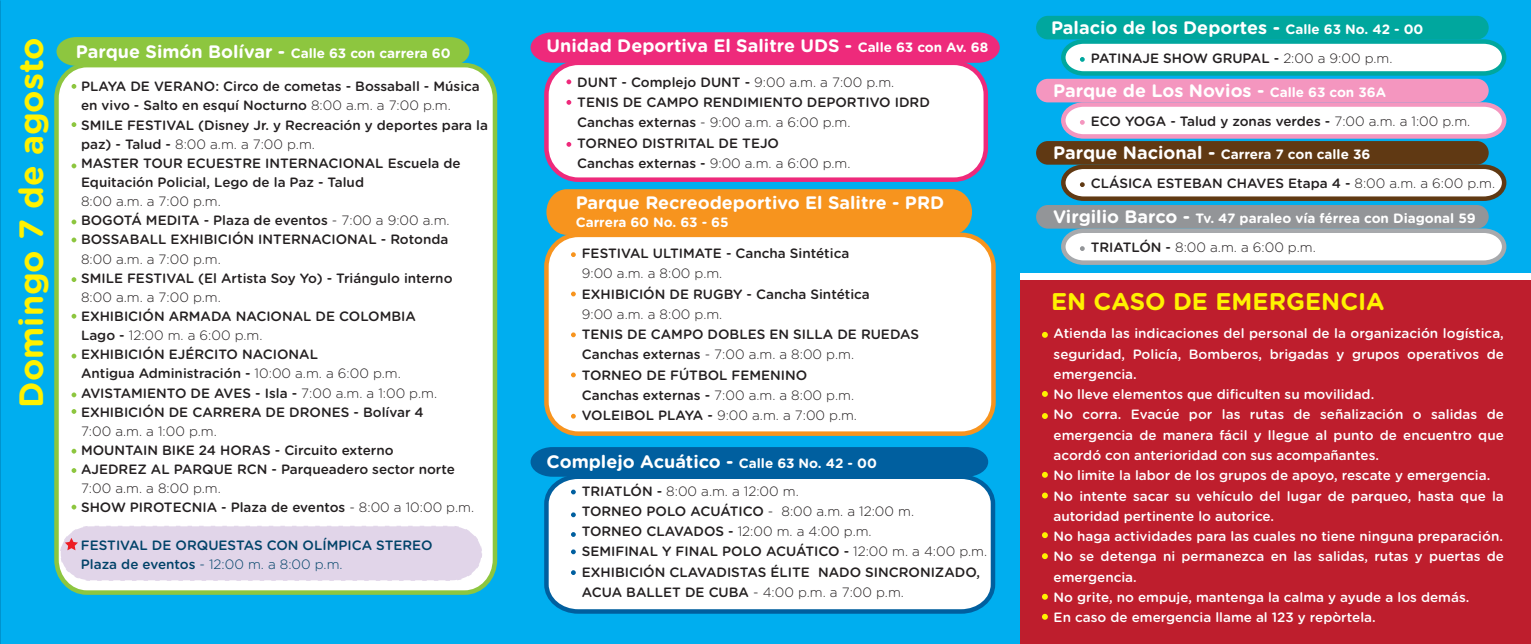
<style>
.page{position:relative;width:1531px;height:644px;background:#fff}
.page>*{position:absolute;margin:0;border:0;box-sizing:border-box;transform-origin:0 0}
.t1{font:700 33.75px "Gotham Rounded";color:#fff200}
.t2{font:700 24.07px "Gotham Rounded";color:#fff200}
.t3{font:700 18px "Gotham Rounded";color:#fff}
.t4{font:500 13.5px/19.1px "Gotham Rounded";color:#231f20}
.t5{font:500 13.5px/20.2px "Gotham Rounded";color:#fff}
.t6{font:300 13.5px/19.1px "Gotham Rounded";color:#231f20}
.t7{font:700 13.5px/29px "Gotham Rounded";color:#fff}
.t8{font:500 13.5px/19.1px "Gotham Rounded";color:#004268}
.s1{font-size:13.5px}
.s2{font-weight:300}
.s3{font-weight:500}
.s4{font-weight:700;font-size:18px;color:#fff}
.s5{font-weight:700;color:#fff}
.s6{font-size:18px}
.s7{font-weight:500;color:#231f20}
.s8{font-weight:300;color:#231f20}
</style>
<div class="page">
<div style="left:0;top:0;width:1020px;height:643px;background:#00aeef"></div>
<div style="left:1020px;top:0;width:511px;height:643px;background:#00aeef"></div>
<div style="left:546px;top:235px;width:447px;height:198px;background:#fff;border-radius:32px"></div>
<div style="left:544px;top:232px;width:451px;height:204px;border:4px solid #f7941e;border-radius:32px"></div>
<div style="left:546px;top:63px;width:440px;height:117px;background:#fff;border-radius:32px"></div>
<div style="left:544px;top:61px;width:444px;height:121px;border:4px solid #ee2a7b;border-radius:32px"></div>
<div style="left:56px;top:65px;width:439px;height:527px;background:#fff;border-radius:32px"></div>
<div style="left:54px;top:63px;width:443px;height:531px;border:4px solid #8dc63f;border-radius:32px"></div>
<svg style="left:72px;top:84px;width:4px;height:5px"></svg>
<svg style="left:72px;top:122px;width:4px;height:5px"></svg>
<svg style="left:72px;top:163px;width:4px;height:5px"></svg>
<svg style="left:72px;top:237px;width:4px;height:5px"></svg>
<svg style="left:72px;top:314px;width:4px;height:4px"></svg>
<svg style="left:72px;top:219px;width:4px;height:5px"></svg>
<svg style="left:72px;top:277px;width:4px;height:5px"></svg>
<svg style="left:72px;top:392px;width:4px;height:5px"></svg>
<svg style="left:72px;top:448px;width:4px;height:5px"></svg>
<svg style="left:72px;top:504px;width:4px;height:5px"></svg>
<svg style="left:72px;top:353px;width:4px;height:5px"></svg>
<svg style="left:72px;top:409px;width:4px;height:5px"></svg>
<svg style="left:72px;top:468px;width:4px;height:5px"></svg>
<div style="left:56px;top:37px;width:413px;height:29px;background:#8dc63f"></div>
<svg style="left:566px;top:79px;width:5px;height:5px"></svg>
<svg style="left:566px;top:100px;width:5px;height:5px"></svg>
<svg style="left:566px;top:142px;width:5px;height:5px"></svg>
<div style="left:530px;top:32px;width:470px;height:31px;background:#ee2a7b"></div>
<svg style="left:571px;top:252px;width:5px;height:5px"></svg>
<svg style="left:571px;top:413px;width:5px;height:5px"></svg>
<svg style="left:571px;top:372px;width:5px;height:5px"></svg>
<svg style="left:571px;top:332px;width:5px;height:5px"></svg>
<svg style="left:571px;top:291px;width:5px;height:5px"></svg>
<div style="left:546px;top:189px;width:426px;height:46px;background:#f7941e;border-radius:22px"></div>
<svg style="left:544px;top:476px;width:452px;height:138px;background:#e8f2f7"></svg>
<svg style="left:571px;top:489px;width:5px;height:5px"></svg>
<svg style="left:571px;top:549px;width:5px;height:5px"></svg>
<svg style="left:571px;top:512px;width:5px;height:5px"></svg>
<svg style="left:571px;top:570px;width:5px;height:5px"></svg>
<svg style="left:571px;top:532px;width:5px;height:5px"></svg>
<div style="left:530px;top:447px;width:458px;height:29px;background:#005f9f"></div>
<div style="left:1036px;top:79px;width:452px;height:23px;background:#f496bf;border-radius:12px"></div>
<svg style="left:1059px;top:100px;width:448px;height:39px;background:#f1ddeb"></svg>
<div style="left:1036px;top:16px;width:452px;height:23px;background:#00a79e;border-radius:12px"></div>
<svg style="left:1059px;top:37px;width:448px;height:39px;background:#abe2e2"></svg>
<div style="left:1036px;top:141px;width:452px;height:24px;background:#603913;border-radius:12px"></div>
<svg style="left:1059px;top:162px;width:448px;height:39px;background:#c7c1b8"></svg>
<div style="left:1036px;top:205px;width:452px;height:23px;background:#939598;border-radius:12px"></div>
<svg style="left:1059px;top:226px;width:448px;height:39px;background:#dae1e4"></svg>
<div style="left:1020px;top:276px;width:511px;height:367px;background:#be1e2d"></div>
<svg style="left:1042px;top:332px;width:6px;height:6px"></svg>
<svg style="left:1042px;top:413px;width:6px;height:6px"></svg>
<svg style="left:1042px;top:492px;width:6px;height:6px"></svg>
<svg style="left:1042px;top:553px;width:6px;height:6px"></svg>
<svg style="left:1042px;top:613px;width:6px;height:6px"></svg>
<svg style="left:1042px;top:391px;width:6px;height:6px"></svg>
<svg style="left:1042px;top:471px;width:6px;height:6px"></svg>
<svg style="left:1042px;top:532px;width:6px;height:6px"></svg>
<svg style="left:1042px;top:593px;width:6px;height:6px"></svg>
<div style="left:1020px;top:273px;width:511px;height:7px;background:#fff"></div>
<div style="left:60px;top:526px;width:422px;height:54px;background:#e1d5e9"></div>
<h1 class="t1" style="left:6px;top:407px;width:371px;rotate:-90deg">Domingo 7 de agosto</h1>
<h3 class="t3" style="left:76px;top:38px;width:376px">Parque Simón Bolívar - <span class="s1">Calle 63 con carrera 60</span></h3>
<p class="t4" style="left:81px;top:76px;width:408px">PLAYA DE VERANO: Circo de cometas - Bossaball - Música en vivo - Salto en esquí Nocturno <span class="s2">8:00 a.m. a 7:00 p.m.<br></span>SMILE FESTIVAL (Disney Jr. y Recreación y deportes para la paz) - Talud - <span class="s2">8:00 a.m. a 7:00 p.m.<br></span>MASTER TOUR ECUESTRE INTERNACIONAL Escuela de Equitación Policial, Lego de la Paz - Talud</p>
<p class="t4" style="left:81px;top:191px;width:370px"><span class="s2">8:00 a.m. a 7:00 p.m.<br></span>BOGOTÁ MEDITA - Plaza de eventos <span class="s2">- 7:00 a 9:00 a.m.<br></span>BOSSABALL EXHIBICIÓN INTERNACIONAL - Rotonda</p>
<p class="t6" style="left:81px;top:248px;width:141px">8:00 a.m. a 7:00 p.m.</p>
<p class="t4" style="left:81px;top:268px;width:373px">SMILE FESTIVAL (El Artista Soy Yo) - Triángulo interno</p>
<p class="t6" style="left:81px;top:287px;width:141px">8:00 a.m. a 7:00 p.m.</p>
<p class="t4" style="left:81px;top:306px;width:358px">EXHIBICIÓN ARMADA NACIONAL DE COLOMBIA Lago - <span class="s2">12:00 m. a 6:00 p.m.<br></span>EXHIBICIÓN EJÉRCITO NACIONAL<br>Antigua Administración - <span class="s2">10:00 a.m. a 6:00 p.m.<br></span>AVISTAMIENTO DE AVES - Isla - <span class="s2">7:00 a.m. a 1:00 p.m.<br></span>EXHIBICIÓN DE CARRERA DE DRONES - Bolívar 4</p>
<p class="t6" style="left:81px;top:421px;width:137px">7:00 a.m. a 1:00 p.m.</p>
<p class="t4" style="left:81px;top:440px;width:375px">MOUNTAIN BIKE 24 HORAS - Circuito externo<br>AJEDREZ AL PARQUE RCN - Parqueadero sector norte</p>
<p class="t6" style="left:81px;top:478px;width:395px">7:00 a.m. a 8:00 p.m.<br><span class="s3">SHOW PIROTECNIA - Plaza de eventos</span> - 8:00 a 10:00 p.m.</p>
<p class="t8" style="left:81px;top:534px;width:353px">FESTIVAL DE ORQUESTAS CON OLÍMPICA STEREO<br>Plaza de eventos <span class="s2">- 12:00 m. a 8:00 p.m.</span></p>
<h3 class="t3" style="left:547px;top:33px;width:443px">Unidad Deportiva El Salitre UDS - <span class="s1">Calle 63 con Av. 68</span></h3>
<p class="t4" style="left:577px;top:71px;width:354px;line-height:20.2px">DUNT - Complejo DUNT - <span class="s2">9:00 a.m. a 7:00 p.m.<br></span>TENIS DE CAMPO RENDIMIENTO DEPORTIVO IDRD Canchas externas <span class="s2">- 9:00 a.m. a 6:00 p.m.<br></span>TORNEO DISTRITAL DE TEJO<br>Canchas externas - <span class="s2">9:00 a.m. a 6:00 p.m.</span></p>
<h3 class="t3" style="left:576px;top:189px;width:370px">Parque Recreodeportivo El Salitre - PRD</h3>
<p class="t7" style="left:576px;top:207px;width:155px">Carrera 60 No. 63 - 65</p>
<p class="t4" style="left:582px;top:243px;width:269px">FESTIVAL ULTIMATE - Cancha Sintética</p>
<p class="t6" style="left:582px;top:263px;width:142px">9:00 a.m. a 8:00 p.m.</p>
<p class="t4" style="left:582px;top:284px;width:290px">EXHIBICIÓN DE RUGBY - Cancha Sintética</p>
<p class="t6" style="left:582px;top:304px;width:142px">9:00 a.m. a 8:00 p.m.</p>
<p class="t4" style="left:582px;top:323px;width:339px;line-height:20.2px">TENIS DE CAMPO DOBLES EN SILLA DE RUEDAS Canchas externas <span class="s2">- 7:00 a.m. a 8:00 p.m.<br></span>TORNEO DE FÚTBOL FEMENINO<br>Canchas externas - <span class="s2">7:00 a.m. a 8:00 p.m.<br></span>VOLEIBOL PLAYA - <span class="s2">9:00 a.m. a 7:00 p.m.</span></p>
<h3 class="t3" style="left:547px;top:449px;width:332px">Complejo Acuático - <span class="s1">Calle 63 No. 42 - 00</span></h3>
<p class="t4" style="left:582px;top:480px;width:407px;line-height:20.2px">TRIATLÓN - <span class="s2">8:00 a.m. a 12:00 m.<br></span>TORNEO POLO ACUÁTICO <span class="s2">- 8:00 a.m. a 12:00 m.<br></span>TORNEO CLAVADOS - <span class="s2">12:00 m. a 4:00 p.m.<br></span>SEMIFINAL Y FINAL POLO ACUÁTICO - <span class="s2">12:00 m. a 4:00 p.m.<br></span>EXHIBICIÓN CLAVADISTAS ÉLITE NADO SINCRONIZADO, ACUA BALLET DE CUBA <span class="s2">- 4:00 p.m. a 7:00 p.m.</span></p>
<h3 class="t3" style="left:1051px;top:14px;width:374px">Palacio de los Deportes - <span class="s1">Calle 63 No. 42 - 00</span></h3>
<p class="t4" style="left:1090px;top:48px;width:303px">PATINAJE SHOW GRUPAL - <span class="s2">2:00 a 9:00 p.m.</span></p>
<h3 class="t3" style="left:1053px;top:77px;width:334px">Parque de Los Novios - <span class="s1">Calle 63 con 36A</span></h3>
<p class="t4" style="left:1090px;top:111px;width:381px">ECO YOGA - Talud y zonas verdes - <span class="s2">7:00 a.m. a 1:00 p.m.</span></p>
<p class="t4" style="left:1090px;top:139px;width:406px;line-height:29px;text-indent:-38px"><span class="s4">Parque Nacional -</span> <span class="s5">Carrera 7 con calle 36<br></span>CLÁSICA ESTEBAN CHAVES Etapa 4 - <span class="s2">8:00 a.m. a 6:00 p.m.</span></p>
<p class="t7" style="left:1090px;top:203px;width:386px;text-indent:-38px"><span class="s6">Virgilio Barco -</span> Tv. 47 paraleo vía férrea con Diagonal 59<br><span class="s7">TRIATLÓN -</span> <span class="s8">8:00 a.m. a 6:00 p.m.</span></p>
<h2 class="t2" style="left:1051px;top:284px;width:335px">EN CASO DE EMERGENCIA</h2>
<p class="t5" style="left:1053px;top:323px;width:452px">Atienda las indicaciones del personal de la organización logística, seguridad, Policía, Bomberos, brigadas y grupos operativos de emergencia.<br>No lleve elementos que dificulten su movilidad.<br>No corra. Evacúe por las rutas de señalización o salidas de emergencia de manera fácil y llegue al punto de encuentro que acordó con anterioridad con sus acompañantes.<br>No limite la labor de los grupos de apoyo, rescate y emergencia.<br>No intente sacar su vehículo del lugar de parqueo, hasta que la autoridad pertinente lo autorice.<br>No haga actividades para las cuales no tiene ninguna preparación.<br>No se detenga ni permanezca en las salidas, rutas y puertas de emergencia.<br>No grite, no empuje, mantenga la calma y ayude a los demás.<br>En caso de emergencia llame al 123 y repòrtela.</p>
</div>
